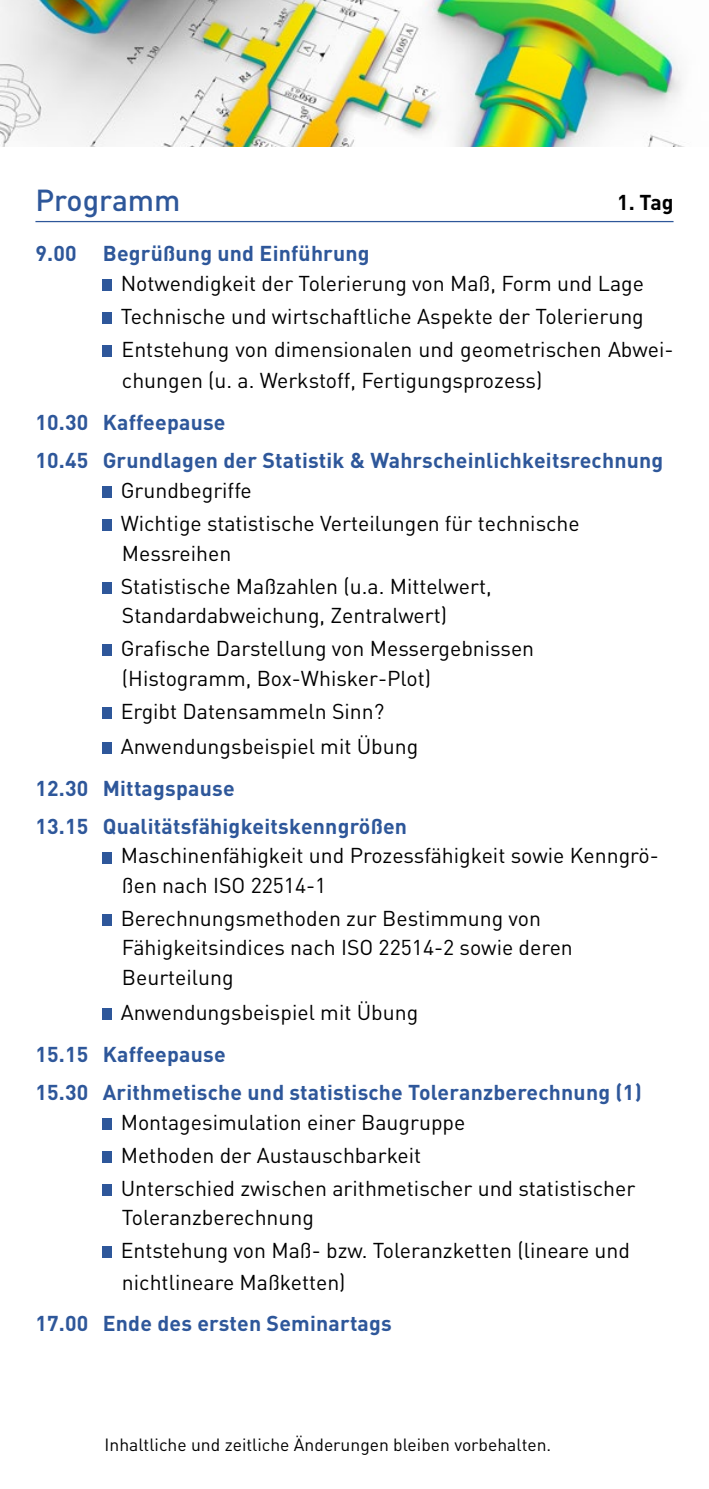
<style>
.page{position:relative;width:709px;height:1489px;background:#fff}
.page>*{position:absolute;margin:0;border:0;box-sizing:border-box;transform-origin:0 0}
.t1{font:500 30px "DIN Pro";color:#2e579a}
.t2{font:21.25px/33px "DIN Pro";color:#000}
.t3{font:700 21.25px/38.2px "DIN Pro";letter-spacing:.01em;color:#2e579a}
.t4{font:700 21.25px "DIN Pro";color:#000}
.t5{font:17.5px "DIN Pro";color:#000}
</style>
<div class="page">
<img style="left:0;top:0;width:682px;height:146px">
<div style="left:103px;top:279px;width:9px;height:12px;background:#2e579a"></div>
<div style="left:103px;top:312px;width:9px;height:12px;background:#2e579a"></div>
<div style="left:103px;top:345px;width:9px;height:12px;background:#2e579a"></div>
<div style="left:103px;top:486px;width:9px;height:12px;background:#2e579a"></div>
<div style="left:103px;top:519px;width:9px;height:12px;background:#2e579a"></div>
<div style="left:103px;top:582px;width:9px;height:11px;background:#2e579a"></div>
<div style="left:103px;top:644px;width:9px;height:12px;background:#2e579a"></div>
<div style="left:103px;top:707px;width:9px;height:11px;background:#2e579a"></div>
<div style="left:103px;top:742px;width:9px;height:11px;background:#2e579a"></div>
<div style="left:103px;top:851px;width:9px;height:12px;background:#2e579a"></div>
<div style="left:103px;top:914px;width:9px;height:11px;background:#2e579a"></div>
<div style="left:103px;top:1008px;width:9px;height:11px;background:#2e579a"></div>
<div style="left:103px;top:1117px;width:9px;height:12px;background:#2e579a"></div>
<div style="left:103px;top:1150px;width:9px;height:12px;background:#2e579a"></div>
<div style="left:103px;top:1183px;width:9px;height:12px;background:#2e579a"></div>
<div style="left:103px;top:1246px;width:9px;height:12px;background:#2e579a"></div>
<hr style="left:35px;top:221px;width:638px;height:1px;background:#2e579a">
<h1 class="t1" style="left:35px;top:179px;width:147px">Programm</h1>
<p class="t4" style="left:617px;top:188px;width:58px">1. Tag</p>
<p class="t3" style="left:35px;top:234px;width:336px">9.00 Begrüßung und Einführung</p>
<p class="t2" style="left:121px;top:266px;width:554px">Notwendigkeit der Tolerierung von Maß, Form und Lage Technische und wirtschaftliche Aspekte der Tolerierung Entstehung von dimensionalen und geometrischen Abwei&shy;chungen (u. a. Werkstoff, Fertigungsprozess)</p>
<p class="t3" style="left:35px;top:402px;width:629px">10.30 Kaffeepause<br>10.45 Grundlagen der Statistik &amp; Wahrscheinlichkeitsrechnung</p>
<p class="t2" style="left:121px;top:473px;width:460px">Grundbegriffe<br>Wichtige statistische Verteilungen für technische</p>
<p class="t2" style="left:121px;top:535px;width:372px">Messreihen<br>Statistische Maßzahlen (u.a. Mittelwert,</p>
<p class="t2" style="left:121px;top:598px;width:415px">Standardabweichung, Zentralwert)<br>Grafische Darstellung von Messergebnissen</p>
<p class="t2" style="left:121px;top:660px;width:312px;line-height:34px">(Histogramm, Box-Whisker-Plot)<br>Ergibt Datensammeln Sinn?<br>Anwendungsbeispiel mit Übung</p>
<p class="t3" style="left:35px;top:767px;width:373px">12.30 Mittagspause<br>13.15 Qualitätsfähigkeitskenngrößen</p>
<p class="t2" style="left:121px;top:840px;width:539px;line-height:29.5px">Maschinenfähigkeit und Prozessfähigkeit sowie Kenngrö&shy;ßen nach ISO 22514-1</p>
<p class="t2" style="left:121px;top:902px;width:454px;line-height:29.5px">Berechnungsmethoden zur Bestimmung von<br>Fähigkeitsindices nach ISO 22514-2 sowie deren<br>Beurteilung</p>
<p class="t2" style="left:121px;top:994px;width:299px">Anwendungsbeispiel mit Übung</p>
<p class="t3" style="left:35px;top:1033px;width:608px">15.15 Kaffeepause<br>15.30 Arithmetische und statistische Toleranzberechnung (1)</p>
<p class="t2" style="left:121px;top:1104px;width:516px">Montagesimulation einer Baugruppe<br>Methoden der Austauschbarkeit<br>Unterschied zwischen arithmetischer und statistischer</p>
<p class="t2" style="left:121px;top:1200px;width:511px;line-height:32.2px">Toleranzberechnung<br>Entstehung von Maß- bzw. Toleranzketten (lineare und nichtlineare Maßketten)</p>
<p class="t3" style="left:35px;top:1303px;width:358px">17.00 Ende des ersten Seminartags</p>
<p class="t5" style="left:105px;top:1432px;width:448px">Inhaltliche und zeitliche Änderungen bleiben vorbehalten.</p>
</div>
